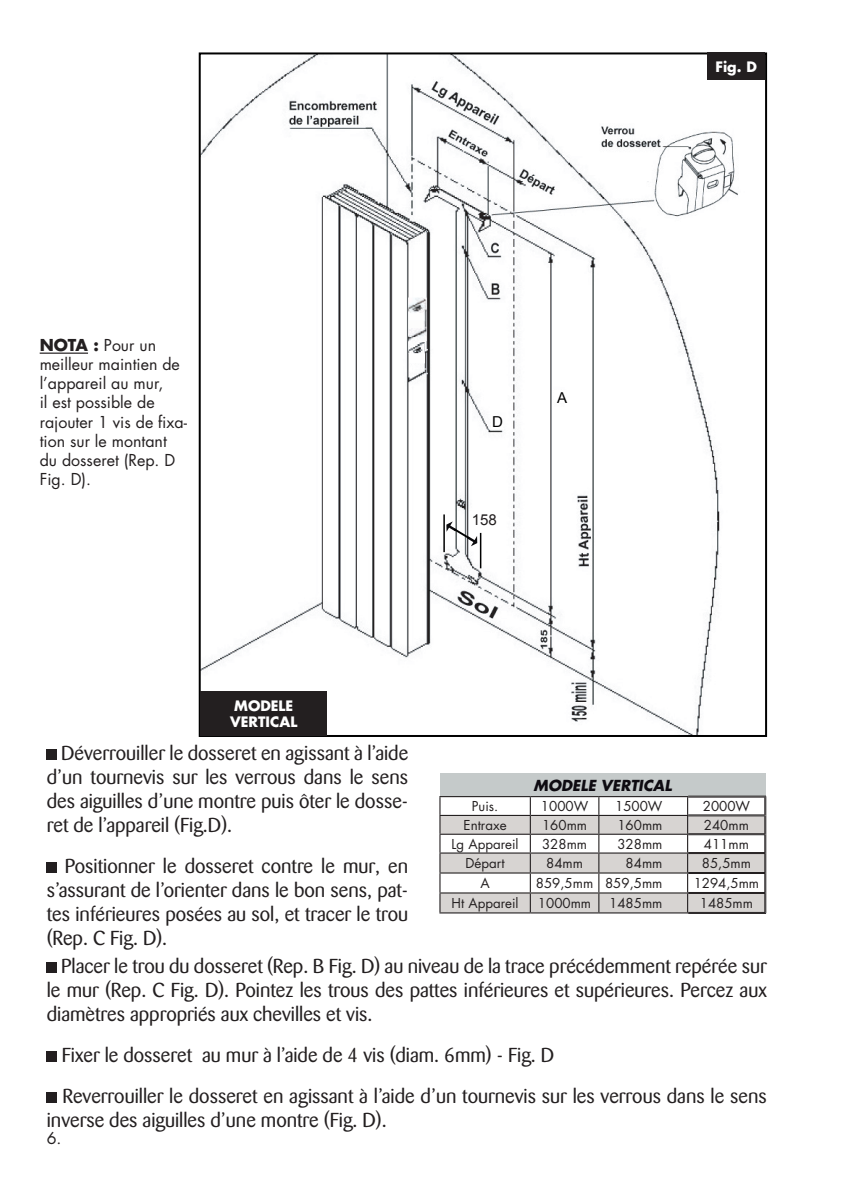
<style>
.page{position:relative;width:842px;height:1191px;background:#fff}
.page>*{position:absolute;margin:0;border:0;box-sizing:border-box;transform-origin:0 0}
.t1{font:20px/24px "Barmeno";color:#231f20;text-align:justify}
.t2{font:16px/19.2px "Futura";color:#231f20}
.t3{font:15px "Arial";color:#231f20}
.t4{font:15px "Arial";color:#000}
.t5{font:italic 700 14.8px "Futura";color:#0e0b11}
.t6{font:700 14px/16.8px "Futura";color:#fff}
.t7{font:13.4px "Futura";color:#231f20}
.s1{font-weight:700}
</style>
<div class="page">
<img style="left:202px;top:55px;width:562px;height:679px">
<div style="left:491px;top:417px;width:11px;height:12px;background:#fff"></div>
<div style="left:554px;top:390px;width:11px;height:13px;background:#fff"></div>
<hr style="left:480px;top:533px;width:1px;height:35px;background:#000">
<img style="left:408px;top:341px;width:17px;height:12px">
<img style="left:408px;top:297px;width:18px;height:44px">
<img style="left:408px;top:337px;width:17px;height:4px">
<hr style="left:443px;top:514px;width:2px;height:38px;background:#000">
<svg style="left:446px;top:521px;width:31px;height:25px"></svg>
<div style="left:200px;top:691px;width:127px;height:44px;background:#231f20"></div>
<div style="left:707px;top:52px;width:58px;height:27px;background:#231f20"></div>
<div style="left:440px;top:773px;width:325px;height:23px;background:#c5caca"></div>
<hr style="left:688px;top:795px;width:78px;height:1px;background:#231f20">
<hr style="left:688px;top:913px;width:78px;height:1px;background:#231f20">
<svg style="left:439px;top:796px;width:327px;height:117px"></svg>
<div style="left:47px;top:750px;width:10px;height:10px;background:#231f20"></div>
<div style="left:47px;top:863px;width:10px;height:10px;background:#231f20"></div>
<div style="left:47px;top:962px;width:10px;height:10px;background:#231f20"></div>
<div style="left:47px;top:1051px;width:10px;height:10px;background:#231f20"></div>
<div style="left:47px;top:1092px;width:10px;height:10px;background:#231f20"></div>
<hr style="left:40px;top:352px;width:48px;height:2px;background:#231f20">
<p class="t2" style="left:40px;top:335px;width:149px"><span class="s1">NOTA :</span> Pour un meilleur maintien de l’appareil au mur,<br>il est possible de rajouter 1 vis de fixa&shy;tion sur le montant du dosseret (Rep. D<br>Fig. D).</p>
<p class="t6" style="left:230px;top:696px;width:68px">MODELE<br>VERTICAL</p>
<p class="t4" style="left:492px;top:413px;width:12px">D</p>
<p class="t3" style="left:472px;top:511px;width:27px">158</p>
<p class="t4" style="left:557px;top:389px;width:12px">A</p>
<p class="t6" style="left:715px;top:58px;width:43px">Fig. D</p>
<p class="t1" style="left:47px;top:741px;width:363px;text-indent:15px">Déverrouiller le dosseret en agissant à l’aide d’un tournevis sur les verrous dans le sens des aiguilles d’une montre puis ôter le dosse&shy;ret de l’appareil (Fig.D).</p>
<p class="t1" style="left:47px;top:854px;width:363px;text-indent:18px">Positionner le dosseret contre le mur, en s’assurant de l’orienter dans le bon sens, pat&shy;tes inférieures posées au sol, et tracer le trou (Rep. C Fig. D).</p>
<p class="t1" style="left:47px;top:953px;width:721px;text-indent:14px">Placer le trou du dosseret (Rep. B Fig. D) au niveau de la trace précédemment repérée sur le mur (Rep. C Fig. D). Pointez les trous des pattes inférieures et supérieures. Percez aux diamètres appropriés aux chevilles et vis.</p>
<p class="t1" style="left:62px;top:1034px;width:707px;line-height:41px">Fixer le dosseret au mur à l’aide de 4 vis (diam. 6mm) - Fig. D<br>Reverrouiller le dosseret en agissant à l’aide d’un tournevis sur les verrous dans le sens</p>
<p class="t1" style="left:47px;top:1107px;width:341px">inverse des aiguilles d’une montre (Fig. D).</p>
<p class="t5" style="left:533px;top:775px;width:140px">MODELE VERTICAL</p>
<p class="t7" style="left:472px;top:797px;width:28px">Puis.</p>
<p class="t7" style="left:541px;top:797px;width:49px">1000W</p>
<p class="t7" style="left:615px;top:797px;width:49px">1500W</p>
<p class="t7" style="left:703px;top:797px;width:49px">2000W</p>
<p class="t7" style="left:464px;top:816px;width:45px">Entraxe</p>
<p class="t7" style="left:542px;top:816px;width:47px">160mm</p>
<p class="t7" style="left:617px;top:816px;width:47px">160mm</p>
<p class="t7" style="left:704px;top:816px;width:47px">240mm</p>
<p class="t7" style="left:452px;top:834px;width:69px">Lg Appareil</p>
<p class="t7" style="left:542px;top:834px;width:47px">328mm</p>
<p class="t7" style="left:617px;top:834px;width:47px">328mm</p>
<p class="t7" style="left:704px;top:834px;width:47px">411mm</p>
<p class="t7" style="left:465px;top:853px;width:41px">Départ</p>
<p class="t7" style="left:546px;top:853px;width:38px">84mm</p>
<p class="t7" style="left:626px;top:853px;width:38px">84mm</p>
<p class="t7" style="left:702px;top:853px;width:51px">85,5mm</p>
<p class="t7" style="left:480px;top:873px;width:11px">A</p>
<p class="t7" style="left:536px;top:873px;width:128px">859,5mm 859,5mm</p>
<p class="t7" style="left:694px;top:873px;width:67px">1294,5mm</p>
<p class="t7" style="left:452px;top:893px;width:69px">Ht Appareil</p>
<p class="t7" style="left:538px;top:893px;width:55px">1000mm</p>
<p class="t7" style="left:609px;top:893px;width:55px">1485mm</p>
<p class="t7" style="left:700px;top:893px;width:55px">1485mm</p>
<p class="t2" style="left:47px;top:1128px;width:16px">6.</p>
</div>
